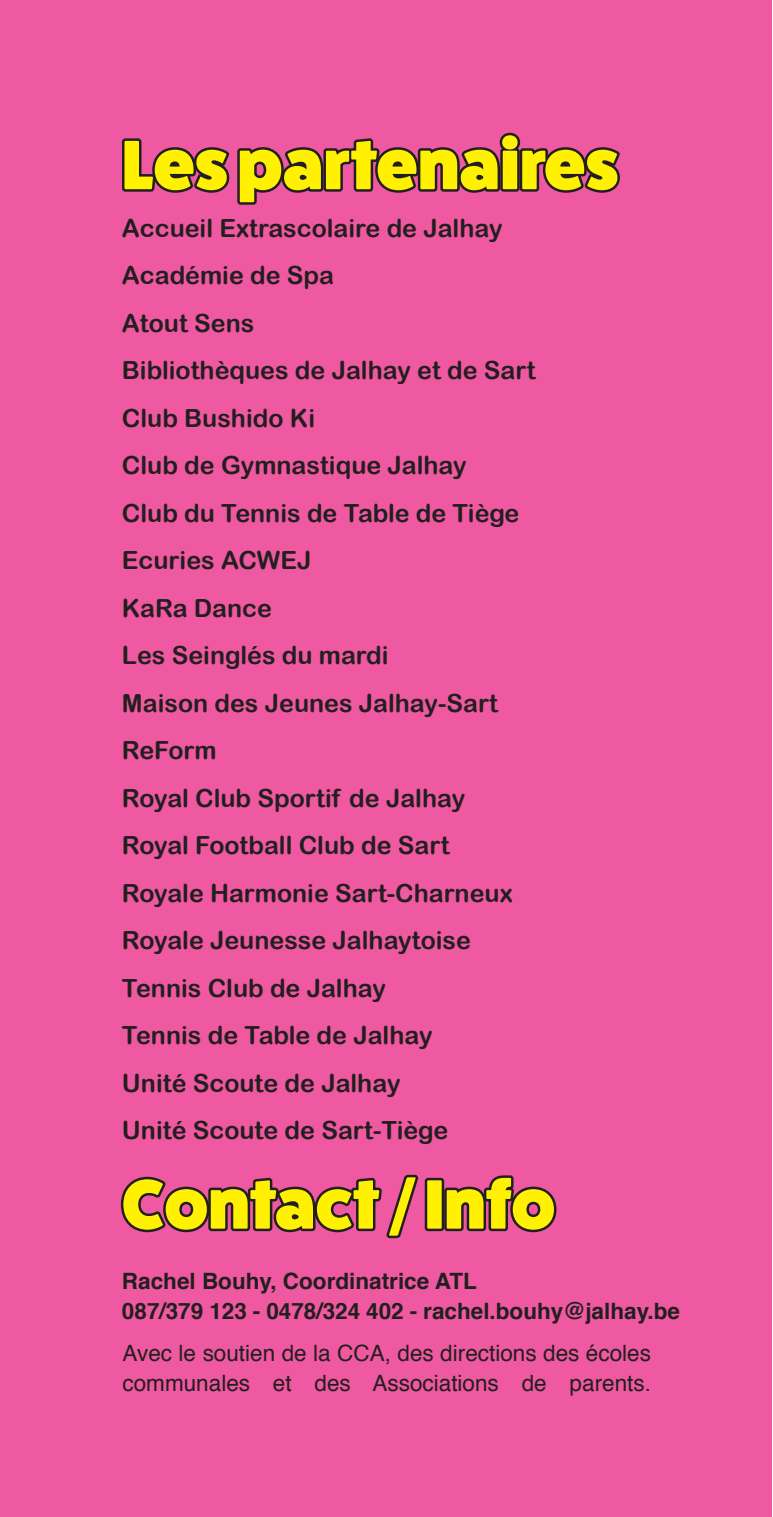
<style>
.page{position:relative;width:773px;height:1517px;background:#fff}
.page>*{position:absolute;margin:0;border:0;box-sizing:border-box;transform-origin:0 0}
.t1{font:800 70px "Fat Frank";color:#fff101}
.t2{font:25px "Arial Rounded MT Bold";color:#231f20}
.t3{font:22.5px "Helvetica";color:#231f20}
.t4{font:700 22.5px "Helvetica";color:#231f20}
</style>
<div class="page">
<div style="left:0;top:0;width:771px;height:1517px;background:#ef59a1"></div>
<svg style="left:122px;top:132px;width:498px;height:73px"></svg>
<svg style="left:120px;top:1174px;width:299px;height:65px"></svg>
<div style="left:424px;top:1177px;width:20px;height:54px;border:5px solid #231f20"></div>
<svg style="left:441px;top:1175px;width:116px;height:58px"></svg>
<p class="t1" style="left:122px;top:126px;width:498px">Les partenaires</p>
<p class="t2" style="left:122px;top:213px;width:382px">Accueil Extrascolaire de Jalhay</p>
<p class="t2" style="left:122px;top:260px;width:214px">Académie de Spa</p>
<p class="t2" style="left:122px;top:308px;width:134px">Atout Sens</p>
<p class="t2" style="left:122px;top:355px;width:415px">Bibliothèques de Jalhay et de Sart</p>
<p class="t2" style="left:122px;top:403px;width:195px">Club Bushido Ki</p>
<p class="t2" style="left:122px;top:450px;width:346px">Club de Gymnastique Jalhay</p>
<p class="t2" style="left:122px;top:498px;width:399px">Club du Tennis de Table de Tiège</p>
<p class="t2" style="left:122px;top:545px;width:191px">Ecuries ACWEJ</p>
<p class="t2" style="left:122px;top:593px;width:151px">KaRa Dance</p>
<p class="t2" style="left:122px;top:640px;width:268px">Les Seinglés du mardi</p>
<p class="t2" style="left:122px;top:688px;width:377px">Maison des Jeunes Jalhay-Sart</p>
<p class="t2" style="left:122px;top:735px;width:96px">ReForm</p>
<p class="t2" style="left:122px;top:783px;width:345px">Royal Club Sportif de Jalhay</p>
<p class="t2" style="left:122px;top:830px;width:329px">Royal Football Club de Sart</p>
<p class="t2" style="left:122px;top:878px;width:392px">Royale Harmonie Sart-Charneux</p>
<p class="t2" style="left:122px;top:925px;width:350px">Royale Jeunesse Jalhaytoise</p>
<p class="t2" style="left:122px;top:973px;width:265px">Tennis Club de Jalhay</p>
<p class="t2" style="left:122px;top:1020px;width:312px">Tennis de Table de Jalhay</p>
<p class="t2" style="left:122px;top:1068px;width:280px">Unité Scoute de Jalhay</p>
<p class="t2" style="left:122px;top:1115px;width:327px">Unité Scoute de Sart-Tiège</p>
<p class="t1" style="left:122px;top:1165px;width:435px">Contact / Info</p>
<p class="t4" style="left:122px;top:1262px;width:356px">Rachel Bouhy, Coordinatrice ATL</p>
<p class="t4" style="left:122px;top:1292px;width:559px">087/379 123 - 0478/324 402 - rachel.bouhy@jalhay.be</p>
<p class="t3" style="left:122px;top:1336px;width:530px">Avec le soutien de la CCA, des directions des écoles</p>
<p class="t3" style="left:122px;top:1366px;width:530px">communales et des Associations de parents.</p>
</div>
